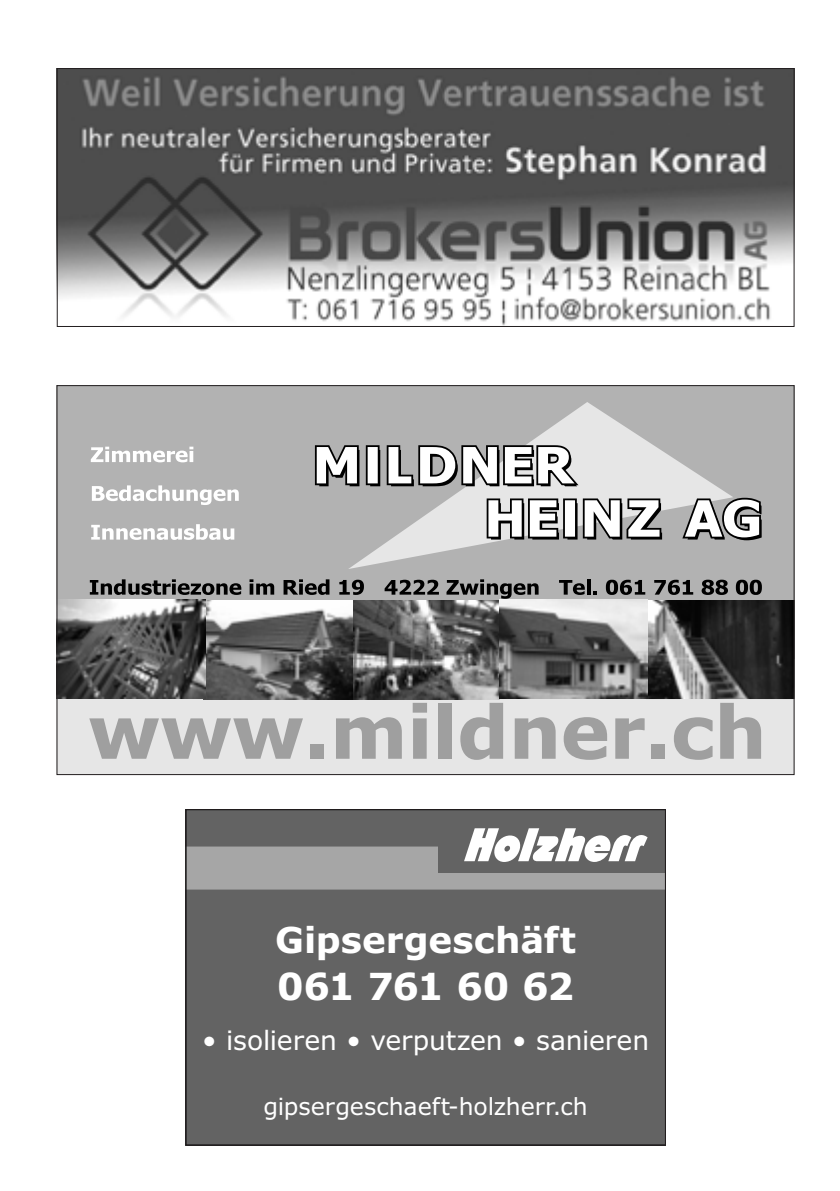
<style>
.page{position:relative;width:840px;height:1191px;background:#fff}
.page>*{position:absolute;margin:0;border:0;box-sizing:border-box;transform-origin:0 0}
.t1{font:700 37.4px "Verdana";letter-spacing:-.04em;color:#fff}
.t2{font:700 35.8px "Verdana";color:#fff}
.t3{font:26.6px "Verdana";color:#fff}
.t4{font:23.6px "Verdana";color:#fff}
</style>
<div class="page">
<img style="left:59px;top:70px;width:733px;height:255px">
<div style="left:57px;top:68px;width:737px;height:259px;border:1px solid #231f20"></div>
<div style="left:185px;top:809px;width:478px;height:336px;background:#636363"></div>
<svg style="left:187px;top:828px;width:476px;height:61px"></svg>
<div style="left:185px;top:809px;width:480px;height:336px;border:1px solid #231f20"></div>
<div style="left:56px;top:385px;width:738px;height:310px;background:#b2b2b2"></div>
<div style="left:56px;top:659px;width:738px;height:116px;background:#e6e6e6"></div>
<svg style="left:349px;top:402px;width:382px;height:167px"></svg>
<svg style="left:314px;top:443px;width:265px;height:45px"></svg>
<svg style="left:484px;top:496px;width:278px;height:45px"></svg>
<svg style="left:91px;top:446px;width:102px;height:16px"></svg>
<svg style="left:92px;top:485px;width:147px;height:20px"></svg>
<svg style="left:91px;top:524px;width:143px;height:16px"></svg>
<img style="left:58px;top:599px;width:589px;height:100px">
<svg style="left:90px;top:579px;width:151px;height:16px"></svg>
<svg style="left:249px;top:579px;width:25px;height:15px"></svg>
<svg style="left:283px;top:579px;width:46px;height:16px"></svg>
<svg style="left:339px;top:579px;width:25px;height:16px"></svg>
<svg style="left:384px;top:580px;width:54px;height:14px"></svg>
<svg style="left:446px;top:579px;width:92px;height:20px"></svg>
<svg style="left:559px;top:580px;width:25px;height:15px"></svg>
<svg style="left:587px;top:579px;width:3px;height:15px"></svg>
<svg style="left:605px;top:579px;width:40px;height:16px"></svg>
<svg style="left:654px;top:580px;width:38px;height:15px"></svg>
<svg style="left:701px;top:579px;width:26px;height:16px"></svg>
<svg style="left:735px;top:579px;width:26px;height:16px"></svg>
<svg style="left:89px;top:718px;width:214px;height:40px"></svg>
<div style="left:310px;top:744px;width:14px;height:14px;background:#9f9f9f"></div>
<svg style="left:336px;top:717px;width:65px;height:41px"></svg>
<svg style="left:412px;top:703px;width:15px;height:55px"></svg>
<div style="left:438px;top:703px;width:13px;height:55px;background:#9f9f9f"></div>
<svg style="left:460px;top:703px;width:43px;height:57px"></svg>
<svg style="left:514px;top:717px;width:41px;height:41px"></svg>
<svg style="left:563px;top:717px;width:43px;height:43px"></svg>
<svg style="left:615px;top:718px;width:29px;height:40px"></svg>
<div style="left:651px;top:744px;width:13px;height:14px;background:#9f9f9f"></div>
<svg style="left:674px;top:717px;width:38px;height:43px"></svg>
<svg style="left:720px;top:703px;width:40px;height:55px"></svg>
<img style="left:645px;top:600px;width:147px;height:99px">
<h2 class="t2" style="left:275px;top:926px;width:302px">Gipsergeschäft</h2>
<h1 class="t1" style="left:277px;top:971px;width:298px">061 761 60 62</h1>
<p class="t3" style="left:202px;top:1029px;width:448px">• isolieren • verputzen • sanieren</p>
<p class="t4" style="left:263px;top:1097px;width:326px">gipsergeschaeft-holzherr.ch</p>
</div>
